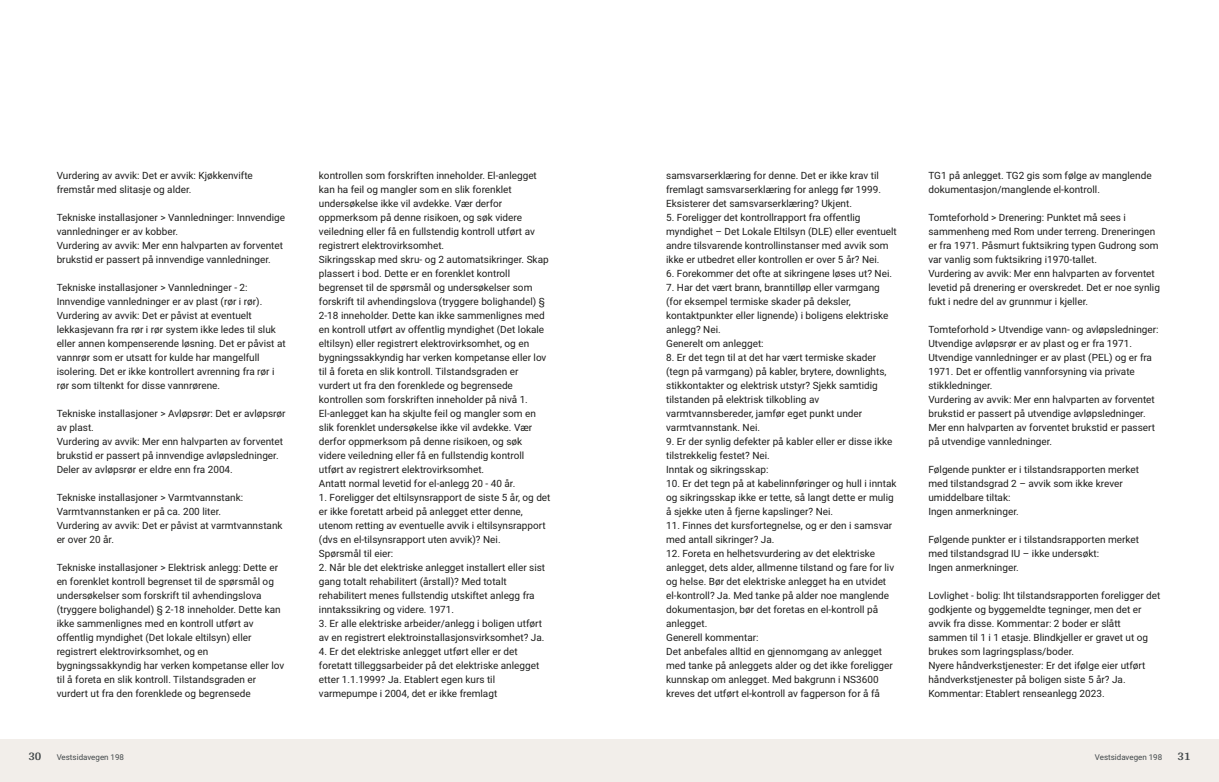
<style>
.page{position:relative;width:1219px;height:782px;background:#fff}
.page>*{position:absolute;margin:0;border:0;box-sizing:border-box;transform-origin:0 0}
.t1{font:700 12px "Arya";color:#414749}
.t2{font:10px/14px "Roboto";color:#1d1d1b}
.t3{font:8px "Roboto";color:#414749}
</style>
<div class="page">
<div style="left:0;top:739px;width:612px;height:42px;background:#f2eeea"></div>
<div style="left:607px;top:739px;width:612px;height:42px;background:#f2eeea"></div>
<p class="t2" style="left:57px;top:167px;width:198px">Vurdering av avvik: Det er avvik: Kjøkkenvifte fremstår med slitasje og alder.</p>
<p class="t2" style="left:57px;top:209px;width:230px">Tekniske installasjoner &gt; Vannledninger: Innvendige vannledninger er av kobber.<br>Vurdering av avvik: Mer enn halvparten av forventet brukstid er passert på innvendige vannledninger.</p>
<p class="t2" style="left:57px;top:279px;width:231px">Tekniske installasjoner &gt; Vannledninger ‑ 2:<br>Innvendige vannledninger er av plast (rør i rør).<br>Vurdering av avvik: Det er påvist at eventuelt lekkasjevann fra rør i rør system ikke ledes til sluk eller annen kompenserende løsning. Det er påvist at vannrør som er utsatt for kulde har mangelfull isolering. Det er ikke kontrollert avrenning fra rør i rør som tiltenkt for disse vannrørene.</p>
<p class="t2" style="left:57px;top:405px;width:230px">Tekniske installasjoner &gt; Avløpsrør: Det er avløpsrør av plast.<br>Vurdering av avvik: Mer enn halvparten av forventet brukstid er passert på innvendige avløpsledninger.<br>Deler av avløpsrør er eldre enn fra 2004.</p>
<p class="t2" style="left:57px;top:489px;width:227px">Tekniske installasjoner &gt; Varmtvannstank:<br>Varmtvannstanken er på ca. 200 liter.<br>Vurdering av avvik: Det er påvist at varmtvannstank er over 20 år.</p>
<p class="t2" style="left:57px;top:559px;width:229px">Tekniske installasjoner &gt; Elektrisk anlegg: Dette er en forenklet kontroll begrenset til de spørsmål og undersøkelser som forskrift til avhendingslova (tryggere bolighandel) § 2‑18 inneholder. Dette kan ikke sammenlignes med en kontroll utført av offentlig myndighet (Det lokale eltilsyn) eller registrert elektrovirksomhet, og en bygningssakkyndig har verken kompetanse eller lov til å foreta en slik kontroll. Tilstandsgraden er vurdert ut fra den forenklede og begrensede</p>
<p class="t1" style="left:28px;top:749px;width:15px">30</p>
<p class="t3" style="left:57px;top:751px;width:69px">Vestsidavegen 198</p>
<p class="t2" style="left:319px;top:167px;width:231px">kontrollen som forskriften inneholder. El‑anlegget kan ha feil og mangler som en slik forenklet undersøkelse ikke vil avdekke. Vær derfor oppmerksom på denne risikoen, og søk videre veiledning eller få en fullstendig kontroll utført av registrert elektrovirksomhet.<br>Sikringsskap med skru‑ og 2 automatsikringer. Skap plassert i bod. Dette er en forenklet kontroll begrenset til de spørsmål og undersøkelser som forskrift til avhendingslova (tryggere bolighandel) § 2‑18 inneholder. Dette kan ikke sammenlignes med en kontroll utført av offentlig myndighet (Det lokale eltilsyn) eller registrert elektrovirksomhet, og en bygningssakkyndig har verken kompetanse eller lov til å foreta en slik kontroll. Tilstandsgraden er vurdert ut fra den forenklede og begrensede kontrollen som forskriften inneholder på nivå 1.<br>El‑anlegget kan ha skjulte feil og mangler som en slik forenklet undersøkelse ikke vil avdekke. Vær derfor oppmerksom på denne risikoen, og søk videre veiledning eller få en fullstendig kontroll utført av registrert elektrovirksomhet.<br>Antatt normal levetid for el‑anlegg 20 ‑ 40 år.</p>
<p class="t2" style="left:319px;top:489px;width:233px">1. Foreligger det eltilsynsrapport de siste 5 år, og det er ikke foretatt arbeid på anlegget etter denne, utenom retting av eventuelle avvik i eltilsynsrapport (dvs en el‑tilsynsrapport uten avvik)? Nei.<br>Spørsmål til eier:</p>
<p class="t2" style="left:319px;top:559px;width:228px">2. Når ble det elektriske anlegget installert eller sist gang totalt rehabilitert (årstall)? Med totalt rehabilitert menes fullstendig utskiftet anlegg fra inntakssikring og videre. 1971.</p>
<p class="t2" style="left:319px;top:615px;width:227px">3. Er alle elektriske arbeider/anlegg i boligen utført av en registrert elektroinstallasjonsvirksomhet? Ja.</p>
<p class="t2" style="left:319px;top:643px;width:222px">4. Er det elektriske anlegget utført eller er det foretatt tilleggsarbeider på det elektriske anlegget etter 1.1.1999? Ja. Etablert egen kurs til varmepumpe i 2004, det er ikke fremlagt</p>
<p class="t2" style="left:666px;top:167px;width:216px">samsvarserklæring for denne. Det er ikke krav til fremlagt samsvarserklæring for anlegg før 1999.<br>Eksisterer det samsvarserklæring? Ukjent.</p>
<p class="t2" style="left:666px;top:209px;width:232px">5. Foreligger det kontrollrapport fra offentlig myndighet – Det Lokale Eltilsyn (DLE) eller eventuelt andre tilsvarende kontrollinstanser med avvik som ikke er utbedret eller kontrollen er over 5 år? Nei.</p>
<p class="t2" style="left:666px;top:265px;width:227px">6. Forekommer det ofte at sikringene løses ut? Nei.</p>
<p class="t2" style="left:666px;top:279px;width:224px">7. Har det vært brann, branntilløp eller varmgang (for eksempel termiske skader på deksler, kontaktpunkter eller lignende) i boligens elektriske anlegg? Nei.<br>Generelt om anlegget:</p>
<p class="t2" style="left:666px;top:349px;width:222px">8. Er det tegn til at det har vært termiske skader (tegn på varmgang) på kabler, brytere, downlights, stikkontakter og elektrisk utstyr? Sjekk samtidig tilstanden på elektrisk tilkobling av varmtvannsbereder, jamfør eget punkt under varmtvannstank. Nei.</p>
<p class="t2" style="left:666px;top:433px;width:228px">9. Er der synlig defekter på kabler eller er disse ikke tilstrekkelig festet? Nei.<br>Inntak og sikringsskap:</p>
<p class="t2" style="left:666px;top:475px;width:232px">10. Er det tegn på at kabelinnføringer og hull i inntak og sikringsskap ikke er tette, så langt dette er mulig å sjekke uten å fjerne kapslinger? Nei.</p>
<p class="t2" style="left:666px;top:517px;width:228px">11. Finnes det kursfortegnelse, og er den i samsvar med antall sikringer? Ja.</p>
<p class="t2" style="left:666px;top:545px;width:230px">12. Foreta en helhetsvurdering av det elektriske anlegget, dets alder, allmenne tilstand og fare for liv og helse. Bør det elektriske anlegget ha en utvidet el‑kontroll? Ja. Med tanke på alder noe manglende dokumentasjon, bør det foretas en el‑kontroll på anlegget.<br>Generell kommentar:<br>Det anbefales alltid en gjennomgang av anlegget med tanke på anleggets alder og det ikke foreligger kunnskap om anlegget. Med bakgrunn i NS3600 kreves det utført el‑kontroll av fagperson for å få</p>
<p class="t2" style="left:928px;top:167px;width:225px">TG1 på anlegget. TG2 gis som følge av manglende dokumentasjon/manglende el‑kontroll.</p>
<p class="t2" style="left:928px;top:209px;width:233px">Tomteforhold &gt; Drenering: Punktet må sees i sammenheng med Rom under terreng. Dreneringen er fra 1971. Påsmurt fuktsikring typen Gudrong som var vanlig som fuktsikring i1970‑tallet.<br>Vurdering av avvik: Mer enn halvparten av forventet levetid på drenering er overskredet. Det er noe synlig fukt i nedre del av grunnmur i kjeller.</p>
<p class="t2" style="left:928px;top:321px;width:232px">Tomteforhold &gt; Utvendige vann‑ og avløpsledninger:<br>Utvendige avløpsrør er av plast og er fra 1971.<br>Utvendige vannledninger er av plast (PEL) og er fra 1971. Det er offentlig vannforsyning via private stikkledninger.<br>Vurdering av avvik: Mer enn halvparten av forventet brukstid er passert på utvendige avløpsledninger.<br>Mer enn halvparten av forventet brukstid er passert på utvendige vannledninger.</p>
<p class="t2" style="left:928px;top:461px;width:212px">Følgende punkter er i tilstandsrapporten merket med tilstandsgrad 2 – avvik som ikke krever umiddelbare tiltak:<br>Ingen anmerkninger.</p>
<p class="t2" style="left:928px;top:531px;width:212px">Følgende punkter er i tilstandsrapporten merket med tilstandsgrad IU – ikke undersøkt:<br>Ingen anmerkninger.</p>
<p class="t2" style="left:928px;top:587px;width:233px">Lovlighet ‑ bolig: Iht tilstandsrapporten foreligger det godkjente og byggemeldte tegninger, men det er avvik fra disse. Kommentar: 2 boder er slått sammen til 1 i 1 etasje. Blindkjeller er gravet ut og brukes som lagringsplass/boder.<br>Nyere håndverkstjenester: Er det ifølge eier utført håndverkstjenester på boligen siste 5 år? Ja.<br>Kommentar: Etablert renseanlegg 2023.</p>
<p class="t3" style="left:1095px;top:751px;width:69px">Vestsidavegen 198</p>
<p class="t1" style="left:1177px;top:749px;width:15px">31</p>
</div>
